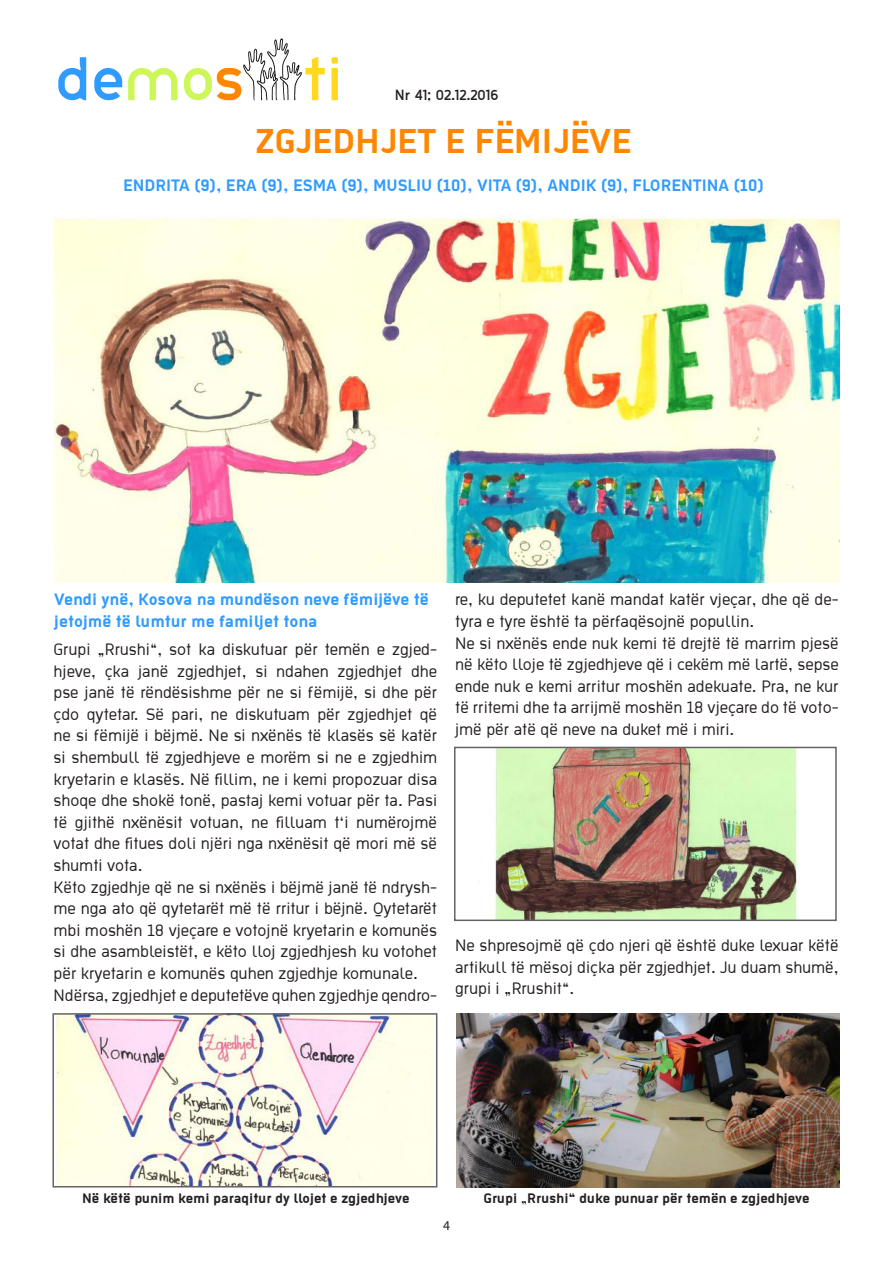
<style>
.page{position:relative;width:893px;height:1263px;background:#fff}
.page>*{position:absolute;margin:0;border:0;box-sizing:border-box;transform-origin:0 0}
.t1{font:700 37.5px "Ekstropia";color:#ff8700}
.t2{font:18px/21.6px "Ekstropia";color:#241f1f}
.t3{font:700 18px/21.6px "Ekstropia";color:#309bff}
.t4{font:700 15px "Ekstropia";color:#241f1f}
.t5{font:13.5px "Thelbi Kujtesa";color:#241f1f}
.t6{font:13.5px "Myriad Pro";color:#241f1f}
</style>
<div class="page">
<svg style="left:58px;top:57px;width:28px;height:43px"></svg>
<svg style="left:94px;top:68px;width:28px;height:32px"></svg>
<svg style="left:128px;top:68px;width:50px;height:32px"></svg>
<svg style="left:331px;top:57px;width:7px;height:43px"></svg>
<svg style="left:184px;top:38px;width:141px;height:62px"></svg>
<img style="left:54px;top:213px;width:785px;height:369px">
<img style="left:456px;top:1013px;width:383px;height:174px">
<img style="left:55px;top:1016px;width:378px;height:168px">
<div style="left:52px;top:1013px;width:385px;height:174px;border:2px solid #656365"></div>
<img style="left:494px;top:750px;width:304px;height:168px">
<div style="left:454px;top:747px;width:383px;height:174px;border:2px solid #656365"></div>
<p class="t5" style="left:395px;top:85px;width:105px">Nr 41; 02.12.2016</p>
<h1 class="t1" style="left:255px;top:119px;width:378px">ZGJEDHJET E FËMIJËVE</h1>
<p class="t3" style="left:123px;top:174px;width:642px">ENDRITA (9), ERA (9), ESMA (9), MUSLIU (10), VITA (9), ANDIK (9), FLORENTINA (10)</p>
<p class="t3" style="left:54px;top:588px;width:376px">Vendi ynë, Kosova na mundëson neve fëmijëve të jetojmë të lumtur me familjet tona</p>
<p class="t2" style="left:54px;top:638px;width:385px">Grupi „Rrushi“, sot ka diskutuar për temën e zgjed&shy;hjeve, çka janë zgjedhjet, si ndahen zgjedhjet dhe pse janë të rëndësishme për ne si fëmijë, si dhe për çdo qytetar. Së pari, ne diskutuam për zgjedhjet që ne si fëmijë i bëjmë. Ne si nxënës të klasës së katër si shembull të zgjedhjeve e morëm si ne e zgjedhim kryetarin e klasës. Në fillim, ne i kemi propozuar disa shoqe dhe shokë tonë, pastaj kemi votuar për ta. Pasi të gjithë nxënësit votuan, ne filluam t‘i numërojmë votat dhe fitues doli njëri nga nxënësit që mori më së shumti vota.<br>Këto zgjedhje që ne si nxënës i bëjmë janë të ndrysh&shy;me nga ato që qytetarët më të rritur i bëjnë. Qytetarët mbi moshën 18 vjeçare e votojnë kryetarin e komunës si dhe asambleistët, e këto lloj zgjedhjesh ku votohet për kryetarin e komunës quhen zgjedhje komunale.<br>Ndërsa, zgjedhjet e deputetëve quhen zgjedhje qendro-</p>
<p class="t2" style="left:455px;top:588px;width:385px">re, ku deputetet kanë mandat katër vjeçar, dhe që de&shy;tyra e tyre është ta përfaqësojnë popullin.<br>Ne si nxënës ende nuk kemi të drejtë të marrim pjesë në këto lloje të zgjedhjeve që i cekëm më lartë, sepse ende nuk e kemi arritur moshën adekuate. Pra, ne kur të rritemi dhe ta arrijmë moshën 18 vjeçare do të voto&shy;jmë për atë që neve na duket më i miri.</p>
<p class="t2" style="left:455px;top:934px;width:385px;text-align:justify">Ne shpresojmë që çdo njeri që është duke lexuar këtë artikull të mësoj diçka për zgjedhjet. Ju duam shumë, grupi i „Rrushit“.</p>
<p class="t4" style="left:82px;top:1189px;width:329px">Në këtë punim kemi paraqitur dy llojet e zgjedhjeve</p>
<p class="t4" style="left:483px;top:1189px;width:328px">Grupi „Rrushi“ duke punuar për temën e zgjedhjeve</p>
<p class="t6" style="left:443px;top:1217px;width:8px">4</p>
</div>
